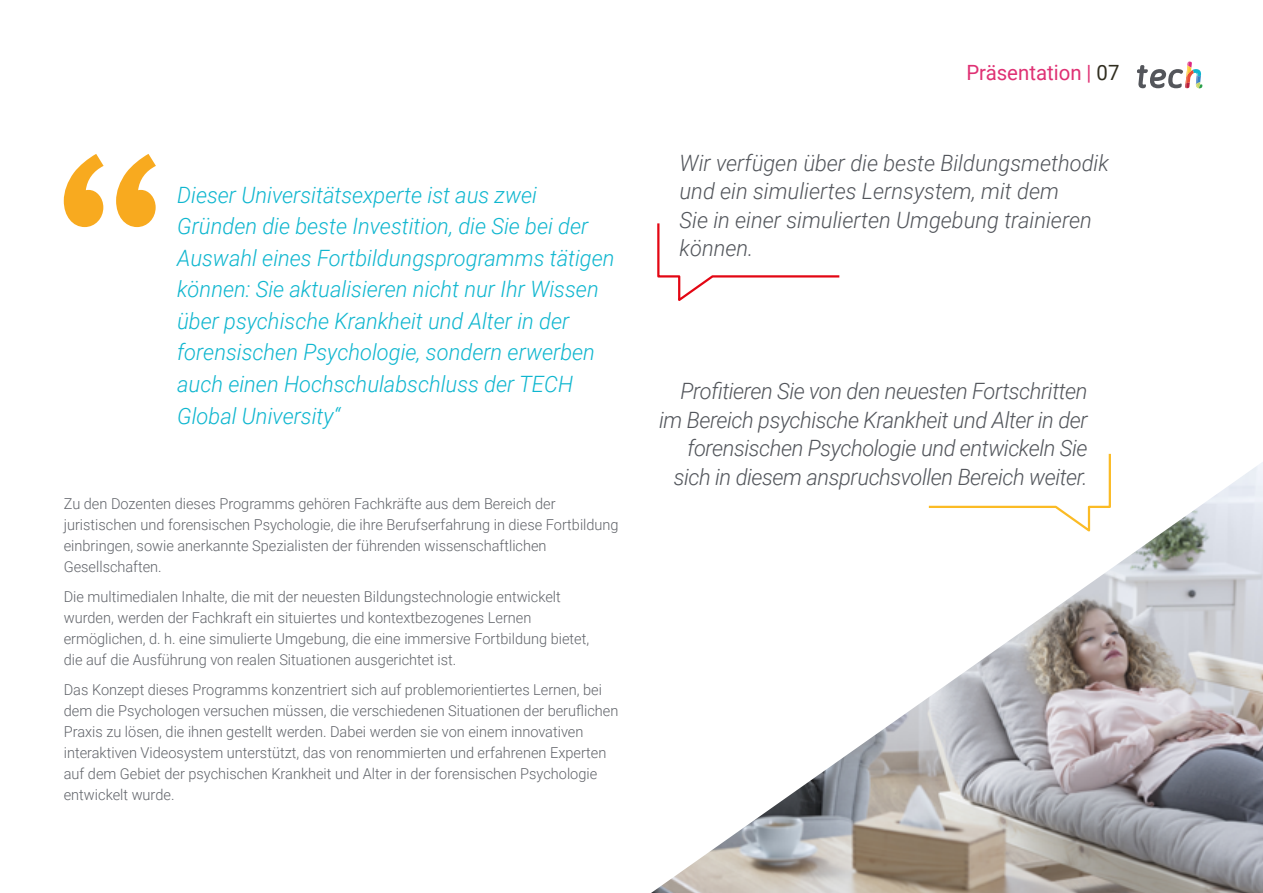
<style>
.page{position:relative;width:1263px;height:893px;background:#fff}
.page>*{position:absolute;margin:0;border:0;box-sizing:border-box;transform-origin:0 0}
.t1{font:italic 300 22.5px/31.5px "Roboto";color:#0fb6cf}
.t2{font:italic 300 22.5px/28.5px "Roboto";letter-spacing:-.02em;color:#52555b;text-align:right}
.t3{font:italic 300 22.5px/28.5px "Roboto";color:#52555b}
.t4{font:21px "Roboto";color:#df3174}
.t5{font:300 15px/21px "Roboto";color:#61646a}
.s1{color:#312e20}
</style>
<div class="page">
<svg style="left:64px;top:154px;width:92px;height:73px"></svg>
<svg style="left:657px;top:223px;width:183px;height:78px"></svg>
<img style="left:651px;top:461px;width:612px;height:432px">
<svg style="left:1137px;top:62px;width:65px;height:27px"></svg>
<p class="t1" style="left:177px;top:178px;width:439px">Dieser Universitätsexperte ist aus zwei Gründen die beste Investition, die Sie bei der Auswahl eines Fortbildungsprogramms tätigen können: Sie aktualisieren nicht nur Ihr Wissen über psychische Krankheit und Alter in der forensischen Psychologie, sondern erwerben auch einen Hochschulabschluss der TECH Global University“</p>
<p class="t5" style="left:64px;top:493px;width:556px">Zu den Dozenten dieses Programms gehören Fachkräfte aus dem Bereich der juristischen und forensischen Psychologie, die ihre Berufserfahrung in diese Fortbildung einbringen, sowie anerkannte Spezialisten der führenden wissenschaftlichen Gesellschaften.</p>
<p class="t5" style="left:64px;top:586px;width:527px">Die multimedialen Inhalte, die mit der neuesten Bildungstechnologie entwickelt wurden, werden der Fachkraft ein situiertes und kontextbezogenes Lernen ermöglichen, d. h. eine simulierte Umgebung, die eine immersive Fortbildung bietet, die auf die Ausführung von realen Situationen ausgerichtet ist.</p>
<p class="t5" style="left:64px;top:678px;width:556px">Das Konzept dieses Programms konzentriert sich auf problemorientiertes Lernen, bei dem die Psychologen versuchen müssen, die verschiedenen Situationen der beruflichen Praxis zu lösen, die ihnen gestellt werden. Dabei werden sie von einem innovativen interaktiven Videosystem unterstützt, das von renommierten und erfahrenen Experten auf dem Gebiet der psychischen Krankheit und Alter in der forensischen Psychologie entwickelt wurde.</p>
<h2 class="t4" style="left:966px;top:57px;width:155px">Präsentation | <span class="s1">07</span></h2>
<h1 class="t3" style="left:679px;top:148px;width:431px">Wir verfügen über die beste Bildungsmethodik und ein simuliertes Lernsystem, mit dem<br>Sie in einer simulierten Umgebung trainieren können.</h1>
<h1 class="t2" style="left:659px;top:376px;width:430px">Profitieren Sie von den neuesten Fortschritten im Bereich psychische Krankheit und Alter in der forensischen Psychologie und entwickeln Sie sich in diesem anspruchsvollen Bereich weiter.</h1>
</div>
